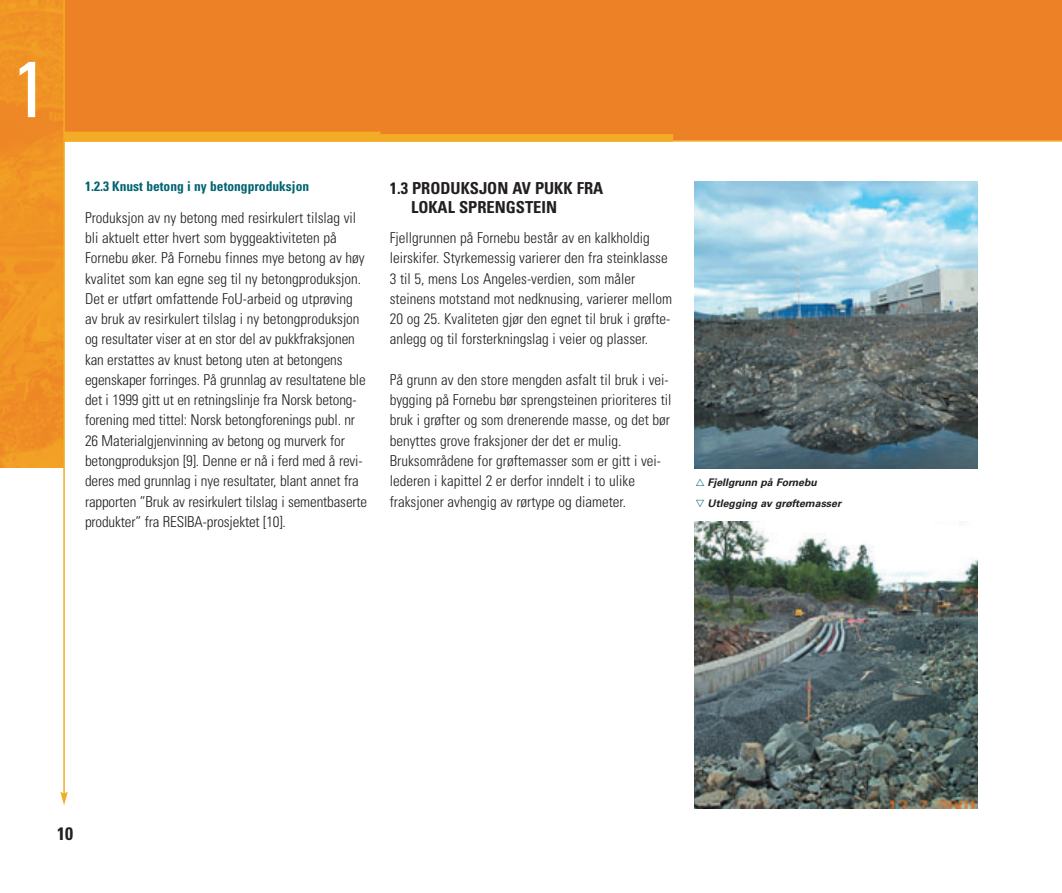
<style>
.page{position:relative;width:1062px;height:893px;background:#fff}
.page>*{position:absolute;margin:0;border:0;box-sizing:border-box;transform-origin:0 0}
.t1{font:condensed 79.5px "Univers";color:#fff}
.t2{font:700 condensed 18px "Univers";color:#231f20}
.t3{font:700 condensed 16.5px/19.8px "Univers";color:#231f20}
.t4{font:300 condensed 15px/20.2px "Univers";color:#231f20}
.t5{font:700 condensed 13.5px "Univers";color:#006372}
.t6{font:italic 700 10.5px/20.2px "Univers";color:#231f20}
</style>
<div class="page">
<div style="left:0;top:0;width:1062px;height:140px;background:#ed8126"></div>
<div style="left:53px;top:134px;width:620px;height:8px;background:#f4ab26"></div>
<hr style="left:49px;top:140px;width:1013px;height:2px;background:#f4ab26">
<img style="left:0;top:0;width:63px;height:468px">
<hr style="left:64px;top:132px;width:317px;height:3px;background:#f4ab26">
<img style="left:694px;top:182px;width:284px;height:286px">
<img style="left:694px;top:522px;width:284px;height:286px">
<hr style="left:63px;top:0;width:2px;height:794px;background:#f4ab26">
<svg style="left:60px;top:791px;width:8px;height:14px"></svg>
<h1 class="t1" style="left:12px;top:60px;width:37px">1</h1>
<p class="t5" style="left:85px;top:181px;width:226px">1.2.3 Knust betong i ny betongproduksjon</p>
<p class="t4" style="left:85px;top:209px;width:284px">Produksjon av ny betong med resirkulert tilslag vil bli aktuelt etter hvert som byggeaktiviteten på Fornebu øker. På Fornebu finnes mye betong av høy kvalitet som kan egne seg til ny betongproduksjon.<br>Det er utført omfattende FoU-arbeid og utprøving av bruk av resirkulert tilslag i ny betongproduksjon og resultater viser at en stor del av pukkfraksjonen kan erstattes av knust betong uten at betongens egenskaper forringes. På grunnlag av resultatene ble det i 1999 gitt ut en retningslinje fra Norsk betong&shy;forening med tittel: Norsk betongforenings publ. nr 26 Materialgjenvinning av betong og murverk for betongproduksjon [9]. Denne er nå i ferd med å revi&shy;deres med grunnlag i nye resultater, blant annet fra rapporten ”Bruk av resirkulert tilslag i sementbaserte produkter” fra RESIBA-prosjektet [10].</p>
<p class="t3" style="left:411px;top:179px;width:194px;text-indent:-21px">1.3 PRODUKSJON AV PUKK FRA<br>LOKAL SPRENGSTEIN</p>
<p class="t4" style="left:390px;top:229px;width:284px">Fjellgrunnen på Fornebu består av en kalkholdig leirskifer. Styrkemessig varierer den fra steinklasse 3 til 5, mens Los Angeles-verdien, som måler steinens motstand mot nedknusing, varierer mellom 20 og 25. Kvaliteten gjør den egnet til bruk i grøfte&shy;anlegg og til forsterkningslag i veier og plasser.</p>
<p class="t4" style="left:390px;top:371px;width:283px">På grunn av den store mengden asfalt til bruk i vei&shy;bygging på Fornebu bør sprengsteinen prioriteres til bruk i grøfter og som drenerende masse, og det bør benyttes grove fraksjoner der det er mulig.<br>Bruksområdene for grøftemasser som er gitt i vei&shy;lederen i kapittel 2 er derfor inndelt i to ulike fraksjoner avhengig av rørtype og diameter.</p>
<p class="t6" style="left:708px;top:473px;width:135px">Fjellgrunn på Fornebu<br>Utlegging av grøftemasser</p>
<p class="t2" style="left:57px;top:826px;width:17px">10</p>
</div>
